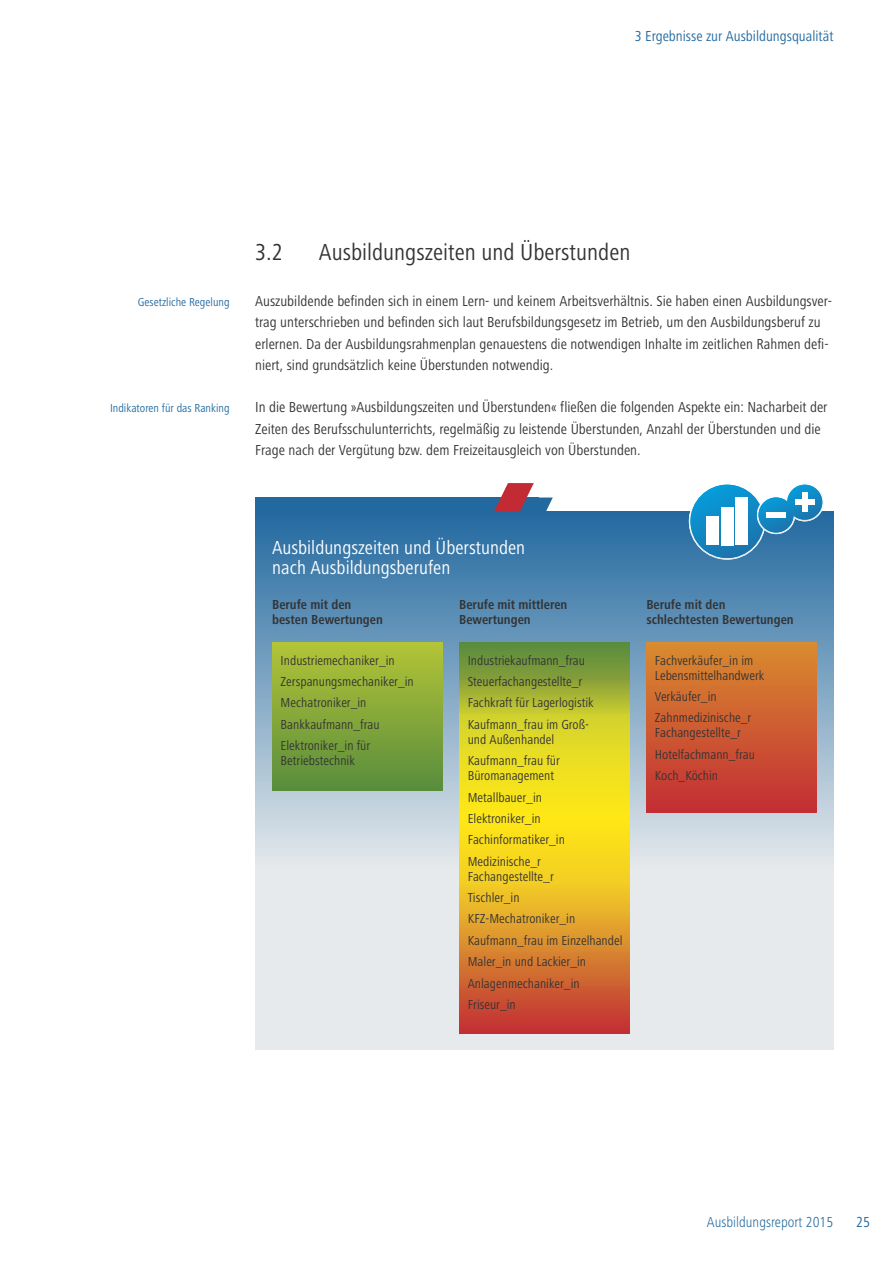
<style>
.page{position:relative;width:893px;height:1263px;background:#fff}
.page>*{position:absolute;margin:0;border:0;box-sizing:border-box;transform-origin:0 0}
.t1{font:condensed 24px "Frutiger Next LT";color:#333334}
.t2{font:condensed 19.5px/19.5px "Frutiger Next LT";color:#fff}
.t3{font:condensed 15px/21.3px "Frutiger Next LT";color:#333334}
.t4{font:condensed 15px "Frutiger Next LT";color:#2269a0}
.t5{font:300 condensed 15px "Frutiger Next LT";color:#2269a0}
.t6{font:condensed 13.5px/21.5px "Frutiger Next LT";color:#333334}
.t7{font:700 condensed 13.5px/15px "Frutiger Next LT";color:#333334}
.t8{font:condensed 12px "Frutiger Next LT";color:#2269a0}
</style>
<div class="page">
<div style="left:255px;top:812px;width:578px;height:238px;background:#e6eaec"></div>
<div style="left:255px;top:497px;width:283px;height:30px;background:#2269a0"></div>
<div style="left:255px;top:512px;width:578px;height:355px;background:linear-gradient(to bottom,#236aa0,#e5e7e6)"></div>
<svg style="left:494px;top:483px;width:59px;height:43px"></svg>
<div style="left:646px;top:642px;width:170px;height:170px;background:linear-gradient(to bottom,#d98c2f,#c32e34)"></div>
<svg style="left:786px;top:483px;width:38px;height:38px"></svg>
<svg style="left:690px;top:485px;width:132px;height:73px"></svg>
<svg style="left:758px;top:497px;width:36px;height:35px"></svg>
<div style="left:766px;top:512px;width:20px;height:5px;background:#fff"></div>
<div style="left:272px;top:642px;width:170px;height:149px;background:linear-gradient(to bottom,#b3c437,#588c3d)"></div>
<div style="left:459px;top:642px;width:170px;height:38px;background:linear-gradient(to bottom,#578c3d,#849d3a)"></div>
<div style="left:459px;top:680px;width:170px;height:34px;background:linear-gradient(to bottom,#8ba139,#c8cb2f)"></div>
<div style="left:459px;top:714px;width:170px;height:34px;background:#dad62a"></div>
<div style="left:459px;top:748px;width:170px;height:68px;background:#f2e21d"></div>
<div style="left:459px;top:816px;width:170px;height:68px;background:linear-gradient(to right,#f9da1c,#f9da1c)"></div>
<div style="left:459px;top:884px;width:170px;height:34px;background:linear-gradient(to bottom,#f2cc25,#e7ae2c)"></div>
<div style="left:459px;top:918px;width:170px;height:34px;background:linear-gradient(to bottom,#e5aa2d,#d98830)"></div>
<div style="left:459px;top:952px;width:170px;height:34px;background:linear-gradient(to bottom,#d78331,#cd6231)"></div>
<div style="left:459px;top:986px;width:170px;height:47px;background:linear-gradient(to bottom,#cc5c32,#c32e34)"></div>
<p class="t4" style="left:635px;top:31px;width:200px">3 Ergebnisse zur Ausbildungsqualität</p>
<p class="t8" style="left:138px;top:298px;width:93px">Gesetzliche Regelung</p>
<p class="t8" style="left:110px;top:404px;width:121px">Indikatoren für das Ranking</p>
<h1 class="t1" style="left:255px;top:244px;width:29px">3.2</h1>
<h1 class="t1" style="left:319px;top:244px;width:313px">Ausbildungszeiten und Überstunden</h1>
<p class="t3" style="left:255px;top:292px;width:578px">Auszubildende befinden sich in einem Lern- und keinem Arbeitsverhältnis. Sie haben einen Ausbildungsver&shy;trag unterschrieben und befinden sich laut Berufsbildungsgesetz im Betrieb, um den Ausbildungsberuf zu erlernen. Da der Ausbildungsrahmenplan genauestens die notwendigen Inhalte im zeitlichen Rahmen defi&shy;niert, sind grundsätzlich keine Überstunden notwendig.</p>
<p class="t3" style="left:255px;top:398px;width:574px">In die Bewertung »Ausbildungszeiten und Überstunden« fließen die folgenden Aspekte ein: Nacharbeit der<br>Zeiten des Berufsschulunterrichts, regelmäßig zu leistende Überstunden, Anzahl der Überstunden und die<br>Frage nach der Vergütung bzw. dem Freizeitausgleich von Überstunden.</p>
<h2 class="t2" style="left:272px;top:540px;width:255px">Ausbildungszeiten und Überstunden nach Ausbildungsberufen</h2>
<p class="t7" style="left:272px;top:599px;width:112px">Berufe mit den besten Bewertungen</p>
<p class="t7" style="left:459px;top:599px;width:110px">Berufe mit mittleren<br>Bewertungen</p>
<p class="t7" style="left:646px;top:599px;width:149px">Berufe mit den schlechtesten Bewertungen</p>
<p class="t6" style="left:655px;top:654px;width:111px;line-height:15px">Fachverkäufer_in im<br>Lebensmittelhandwerk</p>
<p class="t6" style="left:655px;top:687px;width:98px">Verkäufer_in<br>Zahnmedizinische_r</p>
<p class="t6" style="left:655px;top:724px;width:101px">Fachangestellte_r<br>Hotelfachmann_frau<br>Koch_Köchin</p>
<p class="t6" style="left:468px;top:651px;width:127px">Industriekaufmann_frau<br>Steuerfachangestellte_r<br>Fachkraft für Lagerlogistik<br>Kaufmann_frau im Groß-</p>
<p class="t6" style="left:468px;top:730px;width:94px">und Außenhandel<br>Kaufmann_frau für</p>
<p class="t6" style="left:468px;top:766px;width:99px">Büromanagement<br>Metallbauer_in<br>Elektroniker_in<br>Fachinformatiker_in<br>Medizinische_r</p>
<p class="t6" style="left:468px;top:867px;width:156px">Fachangestellte_r<br>Tischler_in<br>KFZ-Mechatroniker_in<br>Kaufmann_frau im Einzelhandel<br>Maler_in und Lackier_in<br>Anlagenmechaniker_in<br>Friseur_in</p>
<p class="t6" style="left:281px;top:651px;width:135px">Industriemechaniker_in<br>Zerspanungsmechaniker_in<br>Mechatroniker_in<br>Bankkaufmann_frau<br>Elektroniker_in für</p>
<p class="t6" style="left:281px;top:751px;width:76px">Betriebstechnik</p>
<p class="t5" style="left:707px;top:1217px;width:128px">Ausbildungsreport 2015</p>
<p class="t4" style="left:856px;top:1217px;width:15px">25</p>
</div>
